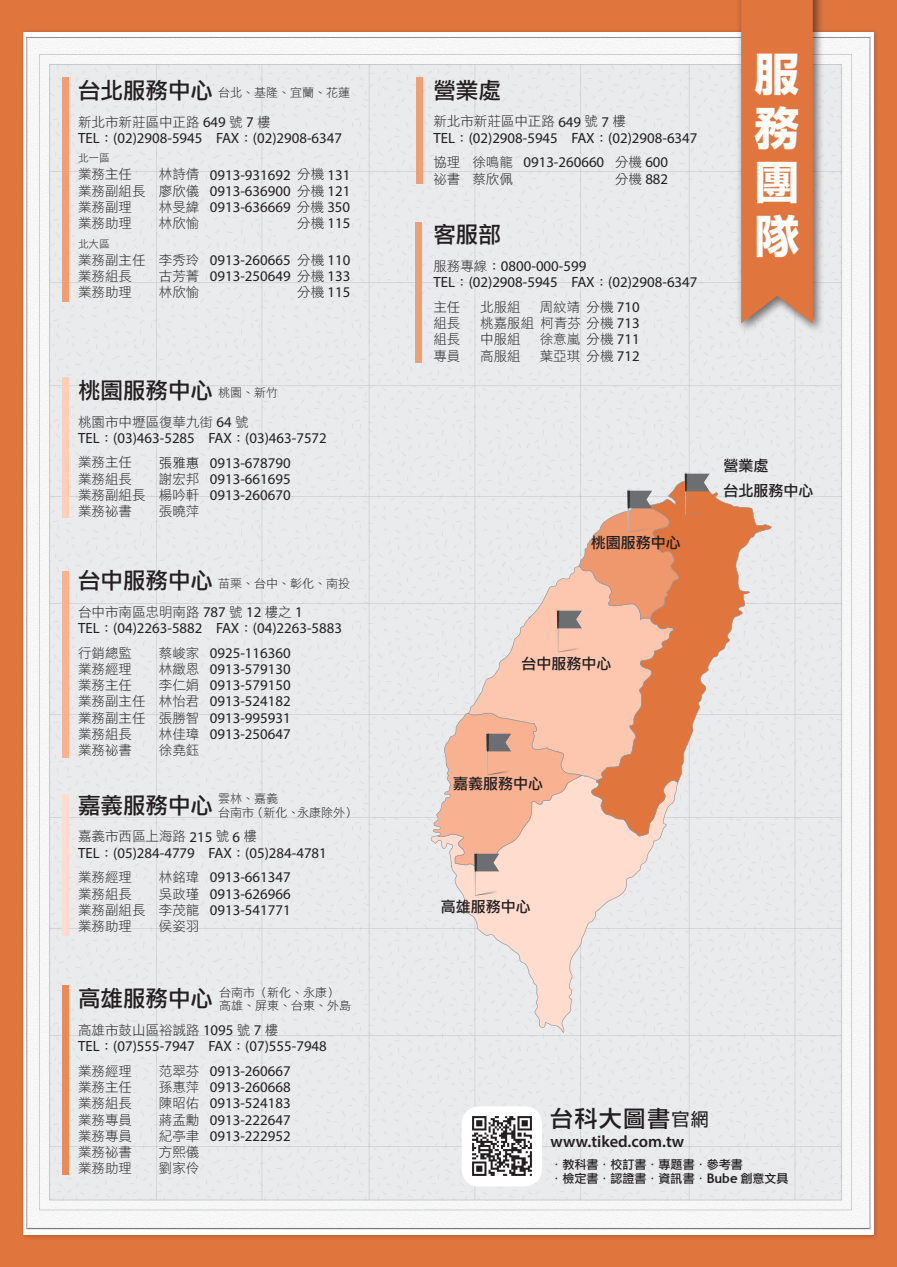
<style>
.page{position:relative;width:897px;height:1267px;background:#e0753e}
.page>*{position:absolute;margin:0;border:0;box-sizing:border-box;transform-origin:0 0}
.t1{font:700 45px/54px "Shin Go Pr 6 N";color:#fff;text-align:justify}
.封底中標{font:22.5px "DF Li Hei Md WIN BF";color:#231f20}
.t2{font:500 22.5px "Shin Go Pr 6 N";letter-spacing:.075em;color:#231f20}
.t3{font:600 16.5px "Myriad Pro";color:#231f20}
.封底中標-2{font:15px "DF Li Hei Md WIN BF";color:#231f20}
.t4{font:14.85px "Myriad Pro";color:#231f20}
.t5{font:13.5px "DF Li Hei Lt WIN BF";color:#231f20}
.封底轄區{font:12px "DF Li Hei Lt WIN BF";color:#231f20}
.t6{font:12px "DF Li Hei Md WIN BF";color:#231f20}
.t7{font:10.5px "DF Li Hei Lt WIN BF";color:#231f20}
.s1{font-family:"Myriad Pro";font-size:14.85px}
.s2{font-family:"DF Li Hei Lt WIN BF";font-size:13.5px}
.s3{font-family:"Microsoft Jheng Hei";font-size:13.5px}
.s4{font-weight:400;font-size:18px}
.s5{font-family:"Trebuchet MS";font-weight:700;font-size:13.2px}
</style>
<div class="page">
<img style="left:23px;top:32px;width:851px;height:1203px">
<div style="left:62px;top:78px;width:6px;height:224px;background:#f19e76"></div>
<div style="left:62px;top:377px;width:6px;height:140px;background:#feceb9"></div>
<div style="left:62px;top:571px;width:6px;height:187px;background:#f8b292"></div>
<div style="left:62px;top:794px;width:6px;height:142px;background:#ffdccd"></div>
<div style="left:62px;top:985px;width:6px;height:190px;background:#ea895a"></div>
<div style="left:416px;top:78px;width:6px;height:106px;background:#f19e76"></div>
<div style="left:415px;top:222px;width:7px;height:141px;background:#f19e76"></div>
<div style="left:737px;top:0;width:88px;height:335px;background:#231f20;opacity:.5"></div>
<div style="left:734px;top:0;width:88px;height:332px;background:#231f20;opacity:.25"></div>
<svg style="left:741px;top:0;width:72px;height:323px"></svg>
<svg style="left:431px;top:775px;width:247px;height:258px;fill:#eaebec"></svg>
<svg style="left:591px;top:479px;width:181px;height:357px;fill:#e9eaeb"></svg>
<svg style="left:685px;top:473px;width:23px;height:42px"></svg>
<img style="left:685px;top:474px;width:25px;height:18px">
<svg style="left:433px;top:490px;width:246px;height:406px"></svg>
<img style="left:474px;top:854px;width:25px;height:18px">
<div style="left:462px;top:1107px;width:79px;height:79px;background:#fff;border-radius:17px"></div>
<img style="left:472px;top:1116px;width:60px;height:60px">
<div style="left:462px;top:1107px;width:80px;height:79px;border:1px solid #fff;border-radius:17px"></div>
<p class="封底中標" style="left:78px;top:79px;width:136px">台北服務中心</p>
<p class="t5" style="left:78px;top:115px;width:194px">新北市新莊區中正路 <span class="s1">649</span> 號 <span class="s1">7</span> 樓</p>
<p class="t4" style="left:78px;top:129px;width:265px">TEL<span class="s2">：</span>(02)2908-5945 FAX<span class="s2">：</span>(02)2908-6347</p>
<p class="t7" style="left:78px;top:153px;width:33px">北一區</p>
<p class="t5" style="left:78px;top:168px;width:55px">業務主任</p>
<p class="t4" style="left:159px;top:165px;width:193px"><span class="s2">林詩倩</span> 0913-931692 <span class="s2">分機</span> 131</p>
<p class="t4" style="left:78px;top:182px;width:274px"><span class="s2">業務副組長 廖欣儀</span> 0913-636900 <span class="s2">分機</span> 121</p>
<p class="t5" style="left:78px;top:200px;width:55px">業務副理</p>
<p class="t4" style="left:159px;top:198px;width:193px"><span class="s2">林旻緯</span> 0913-636669 <span class="s2">分機</span> 350</p>
<p class="t5" style="left:78px;top:216px;width:55px">業務助理</p>
<p class="t5" style="left:159px;top:216px;width:42px">林欣愉</p>
<p class="t4" style="left:297px;top:214px;width:55px"><span class="s2">分機</span> 115</p>
<p class="t7" style="left:78px;top:238px;width:33px">北大區</p>
<p class="t4" style="left:78px;top:251px;width:274px"><span class="s2">業務副主任 李秀玲</span> 0913-260665 <span class="s2">分機</span> 110</p>
<p class="t5" style="left:78px;top:269px;width:55px">業務組長</p>
<p class="t4" style="left:159px;top:267px;width:193px"><span class="s2">古芳菁</span> 0913-250649 <span class="s2">分機</span> 133</p>
<p class="t5" style="left:78px;top:285px;width:55px">業務助理</p>
<p class="t5" style="left:159px;top:285px;width:42px">林欣愉</p>
<p class="t4" style="left:297px;top:283px;width:55px"><span class="s2">分機</span> 115</p>
<p class="封底轄區" style="left:218px;top:86px;width:133px">台北、基隆、宜蘭、花蓮</p>
<p class="封底中標" style="left:78px;top:379px;width:136px">桃園服務中心</p>
<p class="t5" style="left:78px;top:415px;width:172px">桃園市中壢區復華九街 <span class="s1">64</span> 號</p>
<p class="t4" style="left:78px;top:429px;width:250px">TEL<span class="s2">：</span>(03)463-5285 FAX<span class="s2">：</span>(03)463-7572</p>
<p class="t5" style="left:78px;top:456px;width:55px">業務主任</p>
<p class="t4" style="left:159px;top:453px;width:133px"><span class="s3">張雅惠</span> 0913-678790</p>
<p class="t5" style="left:78px;top:472px;width:55px">業務組長</p>
<p class="t4" style="left:159px;top:470px;width:133px"><span class="s2">謝宏邦</span> 0913-661695</p>
<p class="t4" style="left:78px;top:486px;width:214px"><span class="s2">業務副組長 楊吟軒</span> 0913-260670</p>
<p class="t5" style="left:78px;top:504px;width:55px">業務祕書</p>
<p class="t5" style="left:159px;top:504px;width:42px">張曉萍</p>
<p class="封底轄區" style="left:218px;top:387px;width:61px">桃園、新竹</p>
<p class="封底中標" style="left:78px;top:569px;width:136px">台中服務中心</p>
<p class="t5" style="left:78px;top:605px;width:226px">台中市南區忠明南路 <span class="s1">787</span> 號 <span class="s1">12</span> 樓之 <span class="s1">1</span></p>
<p class="t4" style="left:78px;top:619px;width:265px">TEL<span class="s2">：</span>(04)2263-5882 FAX<span class="s2">：</span>(04)2263-5883</p>
<p class="t5" style="left:78px;top:646px;width:55px">行銷總監</p>
<p class="t4" style="left:159px;top:644px;width:133px"><span class="s2">蔡峻家</span> 0925-116360</p>
<p class="t5" style="left:78px;top:662px;width:55px">業務經理</p>
<p class="t4" style="left:159px;top:660px;width:133px"><span class="s2">林緻恩</span> 0913-579130</p>
<p class="t5" style="left:78px;top:678px;width:55px">業務主任</p>
<p class="t4" style="left:159px;top:676px;width:133px"><span class="s2">李仁娟</span> 0913-579150</p>
<p class="t4" style="left:78px;top:692px;width:214px"><span class="s2">業務副主任 林怡君</span> 0913-524182</p>
<p class="t4" style="left:78px;top:708px;width:214px"><span class="s2">業務副主任 張勝智</span> 0913-995931</p>
<p class="t5" style="left:78px;top:727px;width:55px">業務組長</p>
<p class="t4" style="left:159px;top:725px;width:133px"><span class="s2">林佳璋</span> 0913-250647</p>
<p class="t5" style="left:78px;top:743px;width:55px">業務祕書</p>
<p class="t5" style="left:159px;top:743px;width:42px">徐堯鈺</p>
<p class="封底轄區" style="left:218px;top:577px;width:133px">苗栗、台中、彰化、南投</p>
<p class="封底轄區" style="left:218px;top:792px;width:61px">雲林、嘉義</p>
<p class="封底轄區" style="left:218px;top:806px;width:141px">台南市（新化、永康除外）</p>
<p class="封底中標" style="left:78px;top:794px;width:136px">嘉義服務中心</p>
<p class="t5" style="left:78px;top:830px;width:180px">嘉義市西區上海路 <span class="s1">215</span> 號 <span class="s1">6</span> 樓</p>
<p class="t4" style="left:78px;top:843px;width:250px">TEL<span class="s2">：</span>(05)284-4779 FAX<span class="s2">：</span>(05)284-4781</p>
<p class="t5" style="left:78px;top:870px;width:55px">業務經理</p>
<p class="t4" style="left:159px;top:868px;width:133px"><span class="s2">林銘瑋</span> 0913-661347</p>
<p class="t5" style="left:78px;top:887px;width:55px">業務組長</p>
<p class="t4" style="left:159px;top:884px;width:133px"><span class="s2">吳政瑾</span> 0913-626966</p>
<p class="t4" style="left:78px;top:901px;width:214px"><span class="s2">業務副組長 李茂龍</span> 0913-541771</p>
<p class="t5" style="left:78px;top:919px;width:55px">業務助理</p>
<p class="t5" style="left:159px;top:919px;width:42px">侯姿羽</p>
<p class="封底轄區" style="left:219px;top:986px;width:121px">台南市（新化、永康）</p>
<p class="封底轄區" style="left:219px;top:1000px;width:133px">高雄、屏東、台東、外島</p>
<p class="封底中標" style="left:78px;top:987px;width:136px">高雄服務中心</p>
<p class="t5" style="left:78px;top:1023px;width:202px">高雄市鼓山區裕誠路 <span class="s1">1095</span> 號 <span class="s1">7</span> 樓</p>
<p class="t4" style="left:78px;top:1037px;width:250px">TEL<span class="s2">：</span>(07)555-7947 FAX<span class="s2">：</span>(07)555-7948</p>
<p class="t5" style="left:78px;top:1064px;width:55px">業務經理</p>
<p class="t4" style="left:159px;top:1062px;width:133px"><span class="s2">范翠芬</span> 0913-260667</p>
<p class="t5" style="left:78px;top:1080px;width:55px">業務主任</p>
<p class="t4" style="left:159px;top:1078px;width:133px"><span class="s2">孫惠萍</span> 0913-260668</p>
<p class="t5" style="left:78px;top:1096px;width:55px">業務組長</p>
<p class="t4" style="left:159px;top:1094px;width:133px"><span class="s2">陳昭佑</span> 0913-524183</p>
<p class="t5" style="left:78px;top:1113px;width:55px">業務專員</p>
<p class="t4" style="left:159px;top:1110px;width:133px"><span class="s2">蔣孟勳</span> 0913-222647</p>
<p class="t5" style="left:78px;top:1129px;width:55px">業務專員</p>
<p class="t4" style="left:159px;top:1127px;width:133px"><span class="s2">紀亭聿</span> 0913-222952</p>
<p class="t5" style="left:78px;top:1145px;width:55px">業務祕書</p>
<p class="t5" style="left:159px;top:1145px;width:42px">方熙儀</p>
<p class="t5" style="left:78px;top:1161px;width:55px">業務助理</p>
<p class="t5" style="left:159px;top:1161px;width:55px">劉家伶俴</p>
<p class="封底中標" style="left:433px;top:79px;width:69px">營業處</p>
<p class="t5" style="left:433px;top:115px;width:194px">新北市新莊區中正路 <span class="s1">649</span> 號 <span class="s1">7</span> 樓</p>
<p class="t4" style="left:433px;top:129px;width:265px">TEL<span class="s2">：</span>(02)2908-5945 FAX<span class="s2">：</span>(02)2908-6347</p>
<p class="t4" style="left:433px;top:153px;width:236px"><span class="s2">協理 徐鳴龍</span> 0913-260660 <span class="s2">分機</span> 600</p>
<p class="t5" style="left:433px;top:172px;width:81px">祕書 蔡欣佩</p>
<p class="t4" style="left:615px;top:170px;width:55px"><span class="s2">分機</span> 882</p>
<p class="封底中標" style="left:433px;top:223px;width:69px">客服部</p>
<p class="t4" style="left:433px;top:257px;width:154px"><span class="s2">服務專線：</span>0800-000-599</p>
<p class="t4" style="left:433px;top:273px;width:265px">TEL<span class="s2">：</span>(02)2908-5945 FAX<span class="s2">：</span>(02)2908-6347</p>
<p class="t5" style="left:433px;top:300px;width:28px">主任</p>
<p class="t5" style="left:480px;top:300px;width:42px">北服組</p>
<p class="t5" style="left:540px;top:300px;width:102px">周紋靖分機 <span class="s1">710</span></p>
<p class="t5" style="left:433px;top:316px;width:28px">組長</p>
<p class="t5" style="left:480px;top:316px;width:161px">桃嘉服組 柯青芬分機 <span class="s1">713</span></p>
<p class="t5" style="left:433px;top:332px;width:28px">組長</p>
<p class="t5" style="left:480px;top:332px;width:42px">中服組</p>
<p class="t5" style="left:540px;top:332px;width:102px">徐意嵐分機 <span class="s1">711</span></p>
<p class="t5" style="left:433px;top:349px;width:28px">專員</p>
<p class="t5" style="left:480px;top:349px;width:42px">高服組</p>
<p class="t5" style="left:540px;top:349px;width:102px">葉亞琪分機 <span class="s1">712</span></p>
<p class="t1" style="left:754px;top:46px;width:46px">服務團隊</p>
<p class="封底中標-2" style="left:591px;top:535px;width:91px">桃園服務中心</p>
<p class="封底中標-2" style="left:723px;top:458px;width:46px">營業處</p>
<p class="封底中標-2" style="left:723px;top:483px;width:91px">台北服務中心</p>
<p class="封底中標-2" style="left:521px;top:656px;width:91px">台中服務中心</p>
<p class="封底中標-2" style="left:453px;top:776px;width:91px">嘉義服務中心</p>
<p class="封底中標-2" style="left:441px;top:899px;width:91px">高雄服務中心</p>
<p class="t2" style="left:551px;top:1100px;width:160px">台科大圖書<span class="s4">官網</span></p>
<p class="t3" style="left:551px;top:1131px;width:135px">www.tiked.com.tw</p>
<p class="t6" style="left:551px;top:1158px;width:193px">．教科書．校訂書．專題書．參考書</p>
<p class="t6" style="left:551px;top:1172px;width:239px">．檢定書．認證書．資訊書．<span class="s5">Bube</span> 創意文具</p>
</div>
